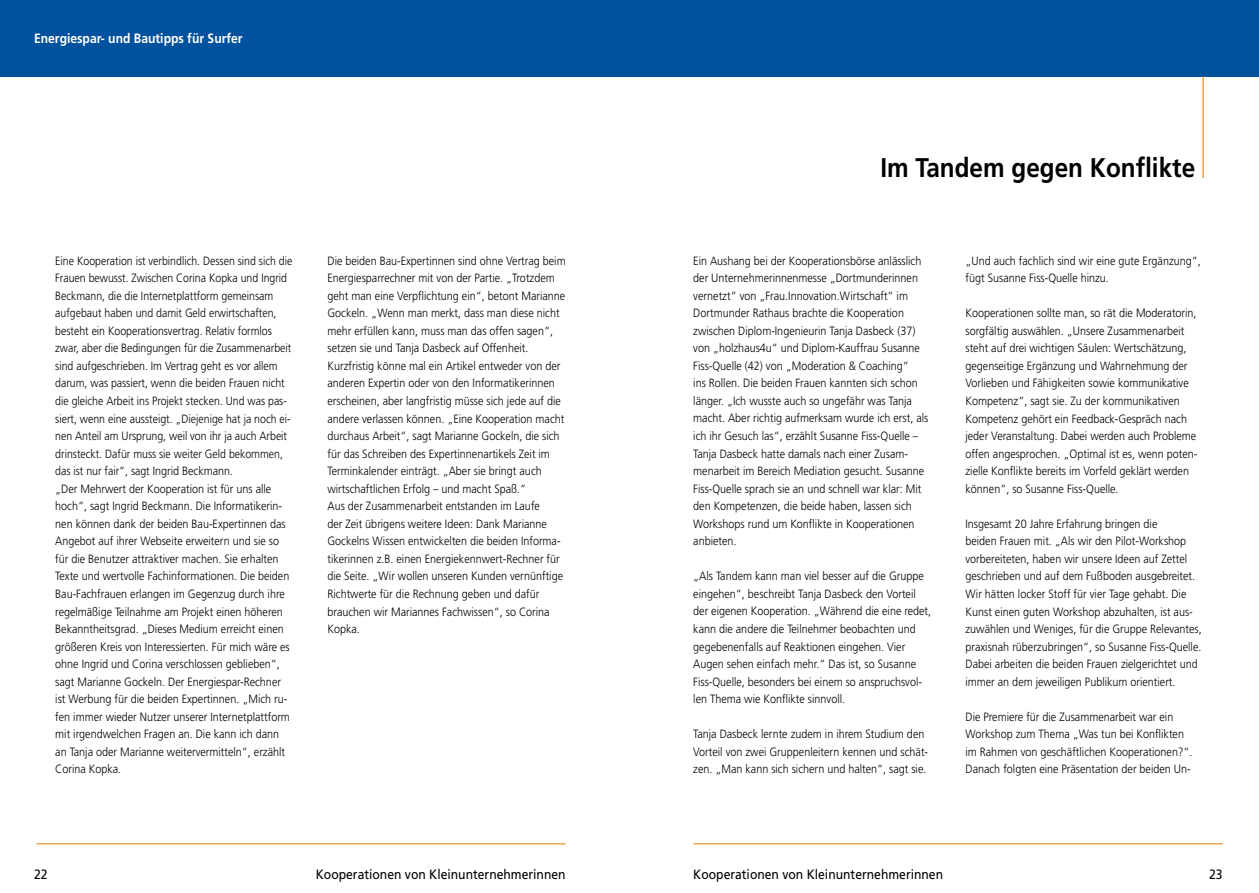
<style>
.page{position:relative;width:1259px;height:893px;background:#fff}
.page>*{position:absolute;margin:0;border:0;box-sizing:border-box;transform-origin:0 0}
.t1{font:700 27px "Frutiger LT";color:#000;scale:.9 1}
.t2{font:13.5px "Frutiger LT";color:#000;scale:.9 1}
.t3{font:700 13.5px "Frutiger LT";color:#fff;scale:.9 1}
.t4{font:300 12px/17.5px "Frutiger LT";color:#000;scale:.9 1}
.t5{font:300 12px/17.5px "Frutiger LT";color:#000;scale:.88 1}
</style>
<div class="page">
<div style="left:0;top:0;width:629px;height:76px;background:#00519e"></div>
<hr style="left:36px;top:843px;width:530px;height:1px;background:#ee7f00">
<div style="left:629px;top:0;width:630px;height:76px;background:#00519e"></div>
<hr style="left:693px;top:843px;width:529px;height:1px;background:#ee7f00">
<hr style="left:1202px;top:76px;width:1px;height:102px;background:#ee7f00">
<p class="t3" style="left:34px;top:31px;width:233px">Energiespar- und Bautipps für Surfer</p>
<p class="t5" style="left:55px;top:252px;width:271px">Eine Kooperation ist verbindlich. Dessen sind sich die Frauen bewusst. Zwischen Corina Kopka und Ingrid Beckmann, die die Internetplattform gemeinsam aufgebaut haben und damit Geld erwirtschaften, besteht ein Kooperationsvertrag. Relativ formlos zwar, aber die Bedingungen für die Zusammenarbeit sind aufgeschrieben. Im Vertrag geht es vor allem darum, was passiert, wenn die beiden Frauen nicht die gleiche Arbeit ins Projekt stecken. Und was pas&shy;siert, wenn eine aussteigt. „Diejenige hat ja noch ei&shy;nen Anteil am Ursprung, weil von ihr ja auch Arbeit drinsteckt. Dafür muss sie weiter Geld bekommen, das ist nur fair“, sagt Ingrid Beckmann.<br>„Der Mehrwert der Kooperation ist für uns alle hoch“, sagt Ingrid Beckmann. Die Informatikerin&shy;nen können dank der beiden Bau-Expertinnen das Angebot auf ihrer Webseite erweitern und sie so für die Benutzer attraktiver machen. Sie erhalten Texte und wertvolle Fachinformationen. Die beiden Bau-Fachfrauen erlangen im Gegenzug durch ihre regelmäßige Teilnahme am Projekt einen höheren Bekanntheitsgrad. „Dieses Medium erreicht einen größeren Kreis von Interessierten. Für mich wäre es ohne Ingrid und Corina verschlossen geblieben“, sagt Marianne Gockeln. Der Energiespar-Rechner ist Werbung für die beiden Expertinnen. „Mich ru&shy;fen immer wieder Nutzer unserer Internetplattform mit irgendwelchen Fragen an. Die kann ich dann an Tanja oder Marianne weitervermitteln“, erzählt Corina Kopka.</p>
<p class="t4" style="left:327px;top:252px;width:266px">Die beiden Bau-Expertinnen sind ohne Vertrag beim Energiesparrechner mit von der Partie. „Trotzdem geht man eine Verpflichtung ein“, betont Marianne Gockeln. „Wenn man merkt, dass man diese nicht mehr erfüllen kann, muss man das offen sagen“, setzen sie und Tanja Dasbeck auf Offenheit.<br>Kurzfristig könne mal ein Artikel entweder von der anderen Expertin oder von den Informatikerinnen erscheinen, aber langfristig müsse sich jede auf die andere verlassen können. „Eine Kooperation macht durchaus Arbeit“, sagt Marianne Gockeln, die sich für das Schreiben des Expertinnenartikels Zeit im Terminkalender einträgt. „Aber sie bringt auch wirtschaftlichen Erfolg – und macht Spaß.“<br>Aus der Zusammenarbeit entstanden im Laufe<br>der Zeit übrigens weitere Ideen: Dank Marianne Gockelns Wissen entwickelten die beiden Informa&shy;tikerinnen z.B. einen Energiekennwert-Rechner für die Seite. „Wir wollen unseren Kunden vernünftige Richtwerte für die Rechnung geben und dafür brauchen wir Mariannes Fachwissen“, so Corina Kopka.</p>
<h1 class="t1" style="left:880px;top:152px;width:351px">Im Tandem gegen Konflikte</h1>
<p class="t4" style="left:693px;top:252px;width:263px">Ein Aushang bei der Kooperationsbörse anlässlich der Unternehmerinnenmesse „Dortmunderinnen vernetzt“ von „Frau.Innovation.Wirtschaft“ im Dortmunder Rathaus brachte die Kooperation zwischen Diplom-Ingenieurin Tanja Dasbeck (37) von „holzhaus4u“ und Diplom-Kauffrau Susanne Fiss-Quelle (42) von „Moderation &amp; Coaching“<br>ins Rollen. Die beiden Frauen kannten sich schon länger. „Ich wusste auch so ungefähr was Tanja macht. Aber richtig aufmerksam wurde ich erst, als ich ihr Gesuch las“, erzählt Susanne Fiss-Quelle – Tanja Dasbeck hatte damals nach einer Zusam&shy;menarbeit im Bereich Mediation gesucht. Susanne Fiss-Quelle sprach sie an und schnell war klar: Mit den Kompetenzen, die beide haben, lassen sich Workshops rund um Konflikte in Kooperationen anbieten.</p>
<p class="t4" style="left:693px;top:568px;width:266px">„Als Tandem kann man viel besser auf die Gruppe eingehen“, beschreibt Tanja Dasbeck den Vorteil der eigenen Kooperation. „Während die eine redet, kann die andere die Teilnehmer beobachten und gegebenenfalls auf Reaktionen eingehen. Vier Augen sehen einfach mehr.“ Das ist, so Susanne Fiss-Quelle, besonders bei einem so anspruchsvol&shy;len Thema wie Konflikte sinnvoll.</p>
<p class="t4" style="left:693px;top:725px;width:262px">Tanja Dasbeck lernte zudem in ihrem Studium den<br>Vorteil von zwei Gruppenleitern kennen und schät&shy;zen. „Man kann sich sichern und halten“, sagt sie.</p>
<p class="t4" style="left:965px;top:252px;width:263px">„Und auch fachlich sind wir eine gute Ergänzung“, fügt Susanne Fiss-Quelle hinzu.</p>
<p class="t4" style="left:965px;top:304px;width:259px">Kooperationen sollte man, so rät die Moderatorin, sorgfältig auswählen. „Unsere Zusammenarbeit steht auf drei wichtigen Säulen: Wertschätzung, gegenseitige Ergänzung und Wahrnehmung der Vorlieben und Fähigkeiten sowie kommunikative Kompetenz“, sagt sie. Zu der kommunikativen Kompetenz gehört ein Feedback-Gespräch nach jeder Veranstaltung. Dabei werden auch Probleme offen angesprochen. „Optimal ist es, wenn poten&shy;zielle Konflikte bereits im Vorfeld geklärt werden können“, so Susanne Fiss-Quelle.</p>
<p class="t4" style="left:965px;top:515px;width:264px">Insgesamt 20 Jahre Erfahrung bringen die<br>beiden Frauen mit. „Als wir den Pilot-Workshop vorbereiteten, haben wir unsere Ideen auf Zettel geschrieben und auf dem Fußboden ausgebreitet.<br>Wir hätten locker Stoff für vier Tage gehabt. Die Kunst einen guten Workshop abzuhalten, ist aus&shy;zuwählen und Weniges, für die Gruppe Relevantes, praxisnah rüberzubringen“, so Susanne Fiss-Quelle.<br>Dabei arbeiten die beiden Frauen zielgerichtet und immer an dem jeweiligen Publikum orientiert.</p>
<p class="t4" style="left:965px;top:708px;width:254px">Die Premiere für die Zusammenarbeit war ein Workshop zum Thema „Was tun bei Konflikten im Rahmen von geschäftlichen Kooperationen?“.<br>Danach folgten eine Präsentation der beiden Un-</p>
<p class="t2" style="left:34px;top:866px;width:17px">22</p>
<p class="t2" style="left:316px;top:866px;width:279px">Kooperationen von Kleinunternehmerinnen</p>
<p class="t2" style="left:693px;top:866px;width:279px">Kooperationen von Kleinunternehmerinnen</p>
<p class="t2" style="left:1209px;top:866px;width:17px">23</p>
</div>
